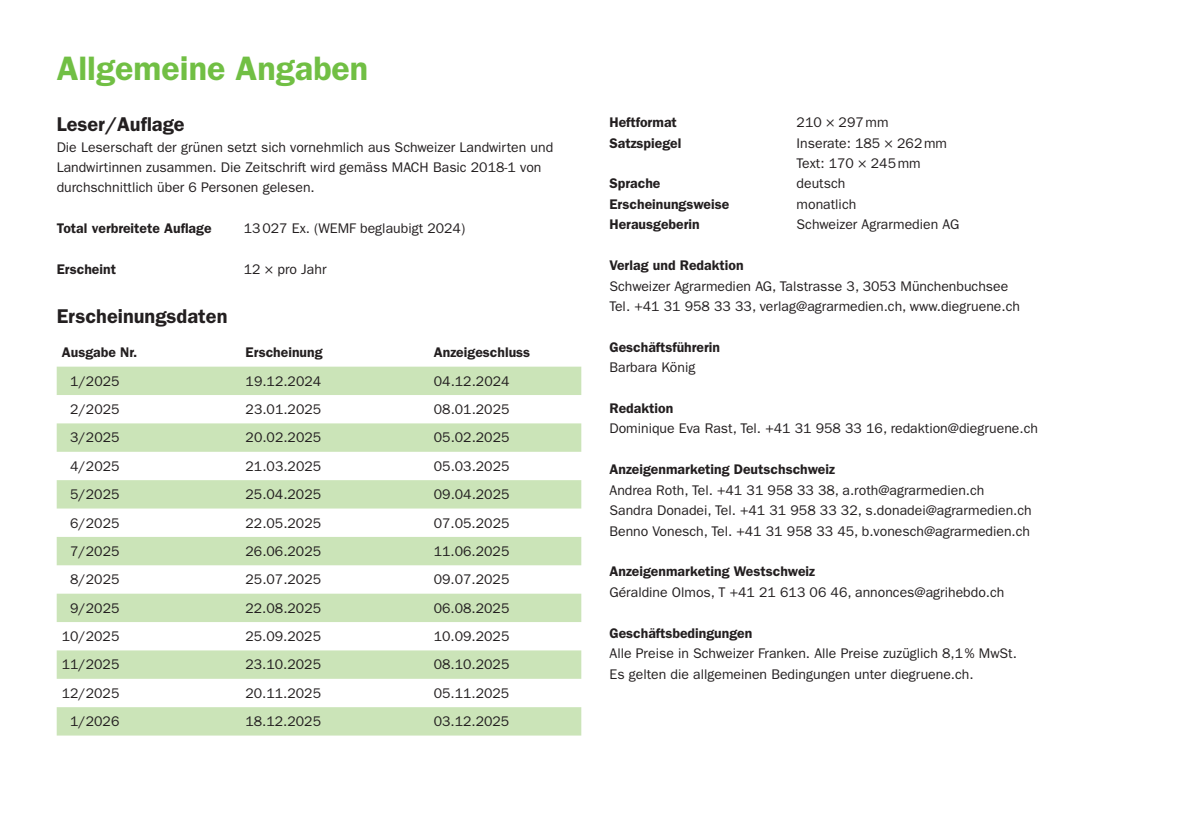
<style>
.page{position:relative;width:1191px;height:840px;background:#fff}
.page>*{position:absolute;margin:0;border:0;box-sizing:border-box;transform-origin:0 0}
.t1{font:600 34px "ITC Franklin Gothic Std";color:#71bf44}
.t2{font:600 20px "ITC Franklin Gothic Std";color:#231f20}
.t3{font:14px/20.4px "ITC Franklin Gothic Std";color:#231f20}
.t4{font:600 14px "ITC Franklin Gothic Std";color:#231f20}
</style>
<div class="page">
<svg style="left:57px;top:366px;width:524px;height:369px;fill:#cbe4b8"></svg>
<h1 class="t1" style="left:57px;top:48px;width:313px">Allgemeine Angaben</h1>
<h2 class="t2" style="left:57px;top:112px;width:130px">Leser/Auflage</h2>
<p class="t3" style="left:57px;top:137px;width:498px">Die Leserschaft der grünen setzt sich vornehmlich aus Schweizer Landwirten und<br>Landwirtinnen zusammen. Die Zeitschrift wird gemäss MACH Basic 2018-1 von durchschnittlich über 6 Personen gelesen.</p>
<p class="t4" style="left:57px;top:220px;width:156px">Total verbreitete Auflage</p>
<p class="t3" style="left:244px;top:218px;width:223px">13027 Ex. (WEMF beglaubigt 2024)</p>
<p class="t4" style="left:57px;top:261px;width:61px">Erscheint</p>
<p class="t3" style="left:244px;top:259px;width:84px">12 × pro Jahr</p>
<h2 class="t2" style="left:57px;top:304px;width:172px">Erscheinungsdaten</h2>
<p class="t4" style="left:62px;top:344px;width:77px">Ausgabe Nr.</p>
<p class="t4" style="left:246px;top:344px;width:78px">Erscheinung</p>
<p class="t4" style="left:434px;top:344px;width:98px">Anzeigeschluss</p>
<p class="t3" style="left:70px;top:370px;width:51px">1/2025</p>
<p class="t3" style="left:246px;top:370px;width:77px">19.12.2024</p>
<p class="t3" style="left:434px;top:370px;width:77px">04.12.2024</p>
<p class="t3" style="left:70px;top:399px;width:51px">2/2025</p>
<p class="t3" style="left:246px;top:399px;width:77px">23.01.2025</p>
<p class="t3" style="left:434px;top:399px;width:77px">08.01.2025</p>
<p class="t3" style="left:70px;top:427px;width:51px">3/2025</p>
<p class="t3" style="left:246px;top:427px;width:77px">20.02.2025</p>
<p class="t3" style="left:434px;top:427px;width:77px">05.02.2025</p>
<p class="t3" style="left:70px;top:455px;width:51px">4/2025</p>
<p class="t3" style="left:246px;top:455px;width:77px">21.03.2025</p>
<p class="t3" style="left:434px;top:455px;width:77px">05.03.2025</p>
<p class="t3" style="left:70px;top:484px;width:51px">5/2025</p>
<p class="t3" style="left:245px;top:484px;width:77px">25.04.2025</p>
<p class="t3" style="left:434px;top:484px;width:77px">09.04.2025</p>
<p class="t3" style="left:70px;top:512px;width:51px">6/2025</p>
<p class="t3" style="left:245px;top:512px;width:77px">22.05.2025</p>
<p class="t3" style="left:434px;top:512px;width:77px">07.05.2025</p>
<p class="t3" style="left:70px;top:540px;width:51px">7/2025</p>
<p class="t3" style="left:245px;top:540px;width:77px">26.06.2025</p>
<p class="t3" style="left:434px;top:540px;width:77px">11.06.2025</p>
<p class="t3" style="left:70px;top:569px;width:51px">8/2025</p>
<p class="t3" style="left:245px;top:569px;width:77px">25.07.2025</p>
<p class="t3" style="left:434px;top:569px;width:77px">09.07.2025</p>
<p class="t3" style="left:70px;top:597px;width:51px">9/2025</p>
<p class="t3" style="left:245px;top:597px;width:77px">22.08.2025</p>
<p class="t3" style="left:434px;top:597px;width:77px">06.08.2025</p>
<p class="t3" style="left:62px;top:626px;width:59px">10/2025</p>
<p class="t3" style="left:245px;top:626px;width:77px">25.09.2025</p>
<p class="t3" style="left:434px;top:626px;width:77px">10.09.2025</p>
<p class="t3" style="left:62px;top:654px;width:59px">11/2025</p>
<p class="t3" style="left:245px;top:654px;width:77px">23.10.2025</p>
<p class="t3" style="left:434px;top:654px;width:77px">08.10.2025</p>
<p class="t3" style="left:62px;top:682px;width:59px">12/2025</p>
<p class="t3" style="left:245px;top:682px;width:77px">20.11.2025</p>
<p class="t3" style="left:434px;top:682px;width:77px">05.11.2025</p>
<p class="t3" style="left:70px;top:711px;width:51px">1/2026</p>
<p class="t3" style="left:245px;top:711px;width:77px">18.12.2025</p>
<p class="t3" style="left:434px;top:711px;width:77px">03.12.2025</p>
<p class="t4" style="left:609px;top:114px;width:69px">Heftformat</p>
<p class="t3" style="left:796px;top:112px;width:93px">210 × 297mm</p>
<p class="t4" style="left:609px;top:134px;width:73px">Satzspiegel</p>
<p class="t3" style="left:796px;top:133px;width:152px">Inserate: 185 × 262mm<br>Text: 170 × 245mm</p>
<p class="t4" style="left:609px;top:175px;width:52px">Sprache</p>
<p class="t3" style="left:796px;top:173px;width:50px">deutsch</p>
<p class="t4" style="left:609px;top:196px;width:121px">Erscheinungsweise</p>
<p class="t3" style="left:796px;top:194px;width:61px">monatlich</p>
<p class="t4" style="left:609px;top:216px;width:92px">Herausgeberin</p>
<p class="t3" style="left:796px;top:214px;width:164px">Schweizer Agrarmedien AG</p>
<p class="t4" style="left:609px;top:257px;width:136px">Verlag und Redaktion</p>
<p class="t3" style="left:609px;top:275px;width:412px">Schweizer Agrarmedien AG, Talstrasse 3, 3053 Münchenbuchsee<br>Tel. +41 31 958 33 33, verlag@agrarmedien.ch, www.diegruene.ch</p>
<p class="t4" style="left:609px;top:338px;width:112px">Geschäftsführerin</p>
<p class="t3" style="left:609px;top:357px;width:87px">Barbara König</p>
<p class="t4" style="left:609px;top:400px;width:65px">Redaktion</p>
<p class="t3" style="left:609px;top:418px;width:430px">Dominique Eva Rast, Tel. +41 31 958 33 16, redaktion@diegruene.ch</p>
<p class="t4" style="left:609px;top:461px;width:227px">Anzeigenmarketing Deutschschweiz</p>
<p class="t3" style="left:609px;top:479px;width:424px">Andrea Roth, Tel. +41 31 958 33 38, a.roth@agrarmedien.ch<br>Sandra Donadei, Tel. +41 31 958 33 32, s.donadei@agrarmedien.ch<br>Benno Vonesch, Tel. +41 31 958 33 45, b.vonesch@agrarmedien.ch</p>
<p class="t4" style="left:609px;top:563px;width:207px">Anzeigenmarketing Westschweiz</p>
<p class="t3" style="left:609px;top:581px;width:396px">Géraldine Olmos, T +41 21 613 06 46, annonces@agrihebdo.ch</p>
<p class="t4" style="left:609px;top:624px;width:144px">Geschäftsbedingungen</p>
<p class="t3" style="left:609px;top:643px;width:409px">Alle Preise in Schweizer Franken. Alle Preise zuzüglich 8,1% MwSt.<br>Es gelten die allgemeinen Bedingungen unter diegruene.ch.</p>
</div>
